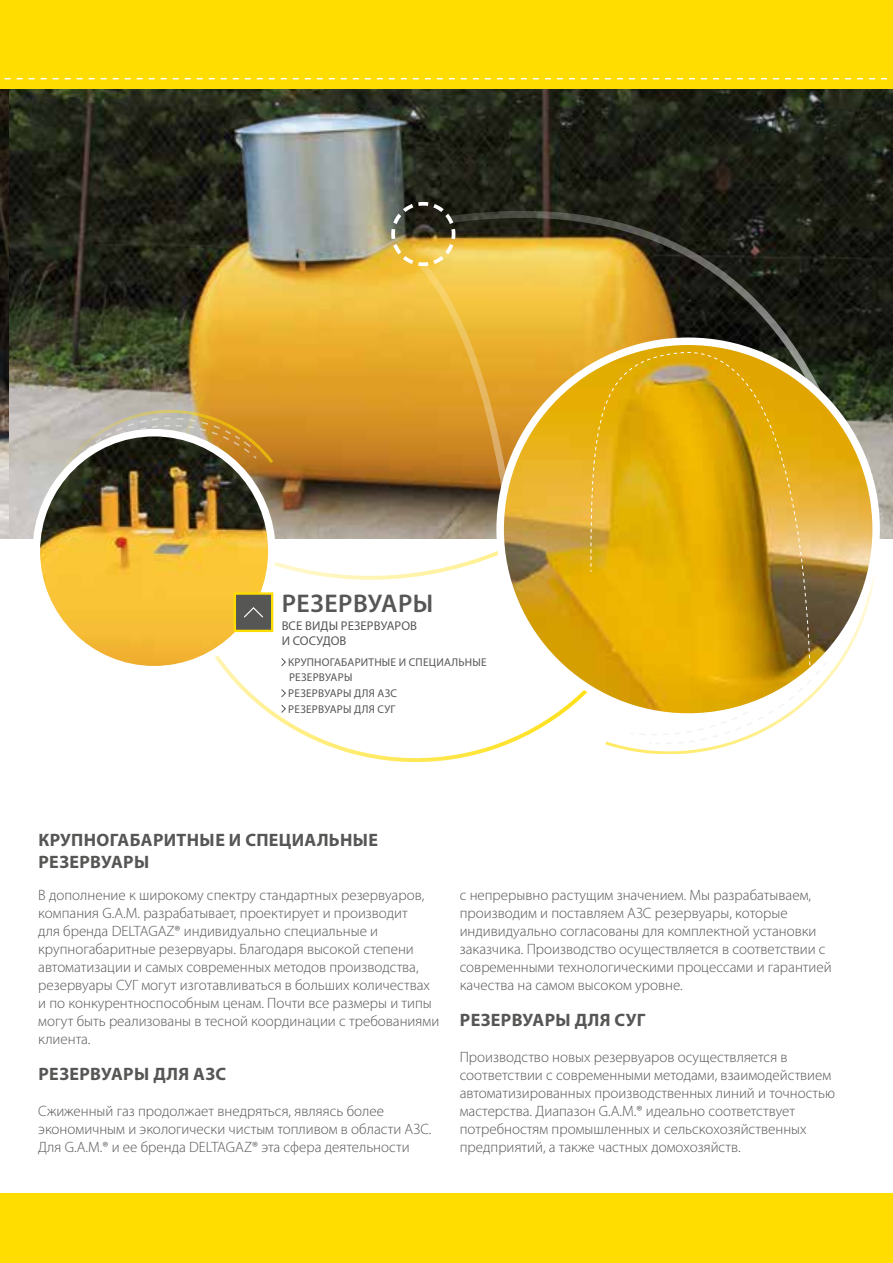
<style>
.page{position:relative;width:893px;height:1263px;background:#fff}
.page>*{position:absolute;margin:0;border:0;box-sizing:border-box;transform-origin:0 0}
.t1{font:600 25.65px "Myriad Pro";letter-spacing:.02em;color:#565655}
.t2{font:700 18px/21.6px "Myriad Pro";letter-spacing:.02em;color:#565655}
.t3{font:300 15px/18px "Myriad Pro";color:#565655}
.t4{font:12.75px/15.3px "Myriad Pro";letter-spacing:.01em;color:#565655}
.t5{font:11.25px/15.6px "Myriad Pro";letter-spacing:.02em;color:#565655}
</style>
<div class="page">
<img style="left:0;top:88px;width:893px;height:451px">
<div style="left:0;top:0;width:893px;height:88px;background:#fd0"></div>
<svg style="left:224px;top:423px;width:364px;height:340px"></svg>
<svg style="left:0;top:476px;width:10px;height:63px"></svg>
<img style="left:61px;top:618px;width:211px;height:52px">
<svg style="left:281px;top:658px;width:5px;height:8px"></svg>
<svg style="left:281px;top:689px;width:5px;height:8px"></svg>
<svg style="left:281px;top:704px;width:5px;height:9px"></svg>
<div style="left:234px;top:592px;width:39px;height:40px;background:#565655;border:2px solid #fd0"></div>
<div style="left:0;top:1193px;width:893px;height:70px;background:#fd0"></div>
<svg style="left:4px;top:78px;width:884px;height:1px"></svg>
<svg style="left:445px;top:198px;width:392px;height:225px;background:#685626"></svg>
<img style="left:28px;top:200px;width:497px;height:418px">
<img style="left:500px;top:341px;width:376px;height:376px;border-radius:188px">
<svg style="left:590px;top:350px;width:303px;height:395px"></svg>
<svg style="left:590px;top:352px;width:221px;height:326px;background:#d7a511"></svg>
<h1 class="t1" style="left:282px;top:587px;width:153px">РЕЗЕРВУАРЫ</h1>
<p class="t4" style="left:282px;top:618px;width:137px">ВСЕ ВИДЫ РЕЗЕРВУАРОВ<br>И СОСУДОВ</p>
<p class="t5" style="left:288px;top:654px;width:200px">КРУПНОГАБАРИТНЫЕ И СПЕЦИАЛЬНЫЕ<br>РЕЗЕРВУАРЫ<br>РЕЗЕРВУАРЫ ДЛЯ АЗС<br>РЕЗЕРВУАРЫ ДЛЯ СУГ</p>
<p class="t2" style="left:38px;top:829px;width:341px">КРУПНОГАБАРИТНЫЕ И СПЕЦИАЛЬНЫЕ<br>РЕЗЕРВУАРЫ</p>
<p class="t3" style="left:38px;top:886px;width:403px">В дополнение к широкому спектру стандартных резервуаров, компания G.A.M. разрабатывает, проектирует и производит<br>для бренда DELTAGAZ® индивидуально специальные и крупногабаритные резервуары. Благодаря высокой степени автоматизации и самых современных методов производства, резервуары СУГ могут изготавливаться в больших количествах и по конкурентноспособным ценам. Почти все размеры и типы могут быть реализованы в тесной координации с требованиями клиента.</p>
<p class="t2" style="left:38px;top:1063px;width:189px">РЕЗЕРВУАРЫ ДЛЯ АЗС</p>
<p class="t3" style="left:38px;top:1102px;width:395px">Сжиженный газ продолжает внедряться, являясь более экономичным и экологически чистым топливом в области АЗС.<br>Для G.A.M.® и ее бренда DELTAGAZ® эта сфера деятельности</p>
<p class="t3" style="left:460px;top:886px;width:373px">с непрерывно растущим значением. Мы разрабатываем, производим и поставляем АЗС резервуары, которые индивидуально согласованы для комплектной установки заказчика. Производство осуществляется в соответствии с современными технологическими процессами и гарантией качества на самом высоком уровне.</p>
<p class="t2" style="left:460px;top:1009px;width:187px">РЕЗЕРВУАРЫ ДЛЯ СУГ</p>
<p class="t3" style="left:460px;top:1048px;width:377px">Производство новых резервуаров осуществляется в соответствии с современными методами, взаимодействием автоматизированных производственных линий и точностью мастерства. Диапазон G.A.M.® идеально соответствует потребностям промышленных и сельскохозяйственных предприятий, а также частных домохозяйств.</p>
</div>
